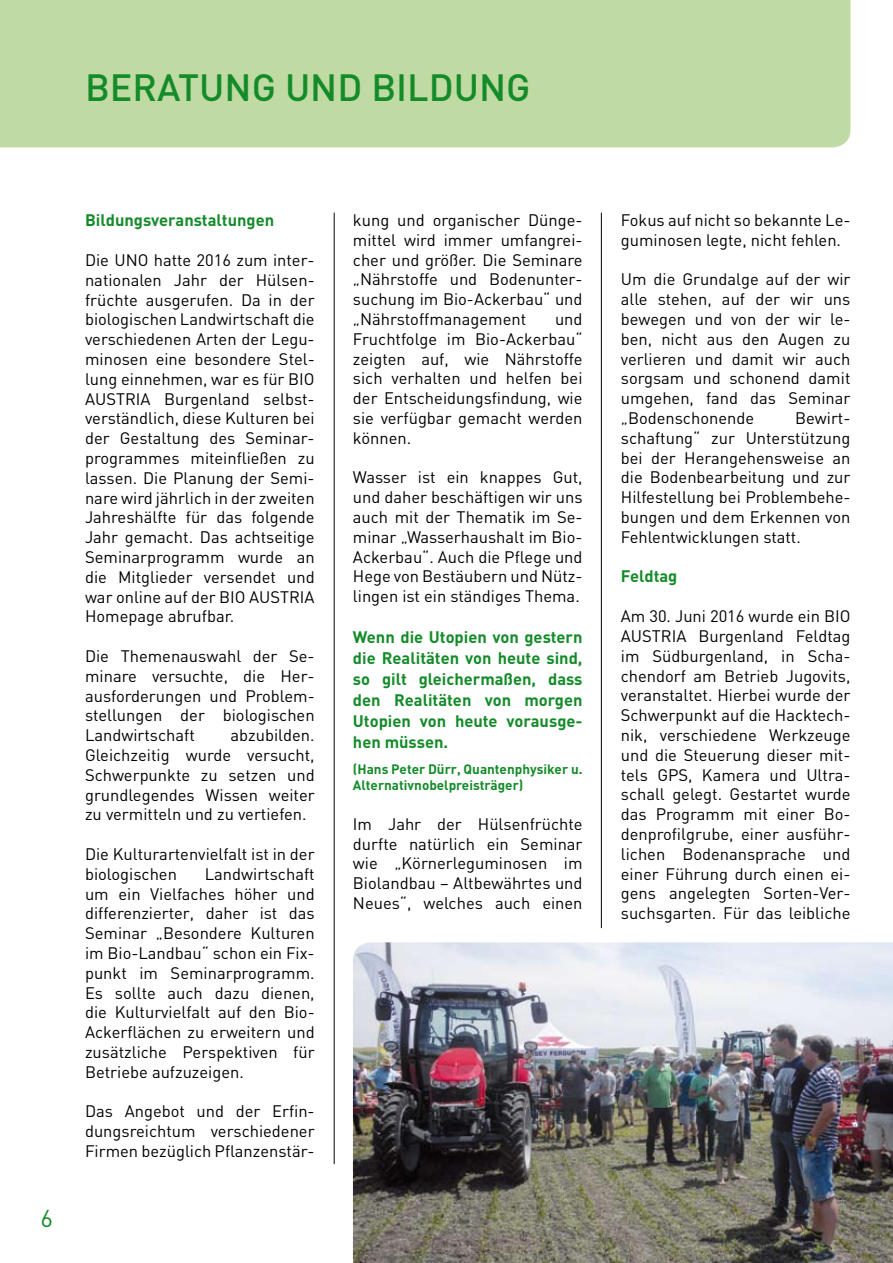
<style>
.page{position:relative;width:893px;height:1263px;background:#fff}
.page>*{position:absolute;margin:0;border:0;box-sizing:border-box;transform-origin:0 0}
.t1{font:500 37.5px "DIN";color:#148b29}
.t2{font:24px "DIN";color:#148b29}
.t3{font:16.5px/19.8px "DIN";color:#000;text-align:justify}
.t4{font:700 16.5px/21px "DIN";color:#148b29;text-align:justify}
.t5{font:700 13.5px/16.5px "DIN";color:#148b29}
</style>
<div class="page">
<div style="left:0;top:0;width:850px;height:147px;background:#c0daa3"></div>
<img style="left:353px;top:942px;width:540px;height:321px">
<hr style="left:334px;top:213px;width:1px;height:951px;background:#000">
<hr style="left:601px;top:213px;width:1px;height:715px;background:#000">
<h1 class="t1" style="left:85px;top:63px;width:447px">BERATUNG UND BILDUNG</h1>
<h2 class="t2" style="left:40px;top:1203px;width:14px">6</h2>
<p class="t4" style="left:85px;top:209px;width:191px">Bildungsveranstaltungen</p>
<p class="t3" style="left:85px;top:250px;width:231px">Die UNO hatte 2016 zum inter&shy;nationalen Jahr der Hülsen&shy;früchte ausgerufen. Da in der biologischen Landwirtschaft die verschiedenen Arten der Legu&shy;minosen eine besondere Stel&shy;lung einnehmen, war es für BIO AUSTRIA Burgenland selbst&shy;verständlich, diese Kulturen bei der Gestaltung des Seminar&shy;programmes miteinfließen zu lassen. Die Planung der Semi&shy;nare wird jährlich in der zweiten Jahreshälfte für das folgende Jahr gemacht. Das achtseitige Seminarprogramm wurde an die Mitglieder versendet und war online auf der BIO AUSTRIA Homepage abrufbar.</p>
<p class="t3" style="left:85px;top:646px;width:231px">Die Themenauswahl der Se&shy;minare versuchte, die Her&shy;ausforderungen und Problem&shy;stellungen der biologischen Landwirtschaft</p>
<p class="t3" style="left:85px;top:725px;width:231px;text-indent:146px">abzubilden.<br>Gleichzeitig wurde versucht, Schwerpunkte zu setzen und grundlegendes Wissen weiter zu vermitteln und zu vertiefen.</p>
<p class="t3" style="left:85px;top:844px;width:231px">Die Kulturartenvielfalt ist in der biologischen</p>
<p class="t3" style="left:85px;top:864px;width:231px;text-indent:120px">Landwirtschaft um ein Vielfaches höher und differenzierter, daher ist das Seminar „Besondere Kulturen im Bio-Landbau“ schon ein Fix&shy;punkt im Seminarprogramm.<br>Es sollte auch dazu dienen, die Kulturvielfalt auf den Bio-Ackerflächen zu erweitern und zusätzliche Perspektiven für Betriebe aufzuzeigen.</p>
<p class="t3" style="left:85px;top:1101px;width:231px">Das Angebot und der Erfin&shy;dungsreichtum verschiedener Firmen bezüglich Pflanzenstär-</p>
<p class="t3" style="left:353px;top:210px;width:231px">kung und organischer Dünge&shy;mittel wird immer umfangrei&shy;cher und größer. Die Seminare „Nährstoffe und Bodenunter&shy;suchung im Bio-Ackerbau“ und „Nährstoffmanagement</p>
<p class="t3" style="left:353px;top:309px;width:231px;text-indent:202px">und Fruchtfolge im Bio-Ackerbau“ zeigten auf, wie Nährstoffe sich verhalten und helfen bei der Entscheidungsfindung, wie sie verfügbar gemacht werden können.</p>
<p class="t3" style="left:353px;top:467px;width:231px">Wasser ist ein knappes Gut, und daher beschäftigen wir uns auch mit der Thematik im Se&shy;minar „Wasserhaushalt im Bio-Ackerbau“. Auch die Pflege und Hege von Bestäubern und Nütz&shy;lingen ist ein ständiges Thema.</p>
<p class="t4" style="left:353px;top:626px;width:231px">Wenn die Utopien von gestern die Realitäten von heute sind, so gilt gleichermaßen, dass den Realitäten von morgen Utopien von heute vorausge&shy;hen müssen.</p>
<p class="t5" style="left:353px;top:760px;width:231px">(Hans Peter Dürr, Quantenphysiker u.<br>Alternativnobelpreisträger)</p>
<p class="t3" style="left:353px;top:813px;width:231px">Im Jahr der Hülsenfrüchte durfte natürlich ein Seminar wie „Körnerleguminosen im Biolandbau – Altbewährtes und Neues“, welches auch einen</p>
<p class="t3" style="left:621px;top:210px;width:231px">Fokus auf nicht so bekannte Le&shy;guminosen legte, nicht fehlen.</p>
<p class="t3" style="left:621px;top:269px;width:231px">Um die Grundalge auf der wir alle stehen, auf der wir uns bewegen und von der wir le&shy;ben, nicht aus den Augen zu verlieren und damit wir auch sorgsam und schonend damit umgehen, fand das Seminar „Bodenschonende</p>
<p class="t3" style="left:621px;top:408px;width:231px;text-indent:174px">Bewirt&shy;schaftung“ zur Unterstützung bei der Herangehensweise an die Bodenbearbeitung und zur Hilfestellung bei Problembehe&shy;bungen und dem Erkennen von Fehlentwicklungen statt.</p>
<p class="t4" style="left:621px;top:565px;width:58px">Feldtag</p>
<p class="t3" style="left:621px;top:606px;width:231px">Am 30. Juni 2016 wurde ein BIO AUSTRIA Burgenland Feldtag im Südburgenland, in Scha&shy;chendorf am Betrieb Jugovits, veranstaltet. Hierbei wurde der Schwerpunkt auf die Hacktech&shy;nik, verschiedene Werkzeuge und die Steuerung dieser mit&shy;tels GPS, Kamera und Ultra&shy;schall gelegt. Gestartet wurde das Programm mit einer Bo&shy;denprofilgrube, einer ausführ&shy;lichen Bodenansprache und einer Führung durch einen ei&shy;gens angelegten Sorten-Ver&shy;suchsgarten. Für das leibliche</p>
</div>
